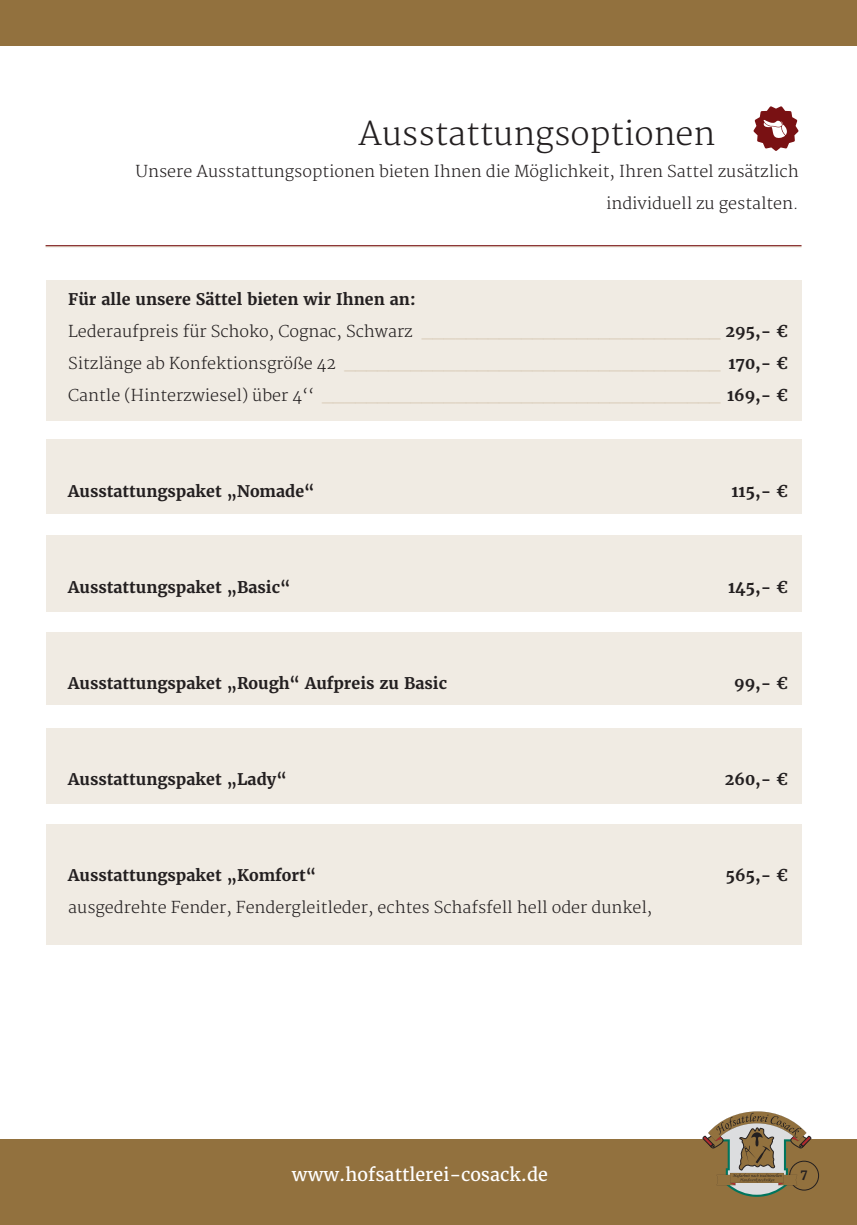
<style>
.page{position:relative;width:857px;height:1225px;background:#fff}
.page>*{position:absolute;margin:0;border:0;box-sizing:border-box;transform-origin:0 0}
.t1{font:300 32px "Merriweather";color:#231f20}
.t2{font:18px "Merriweather";color:#fff}
.H3_Preis-Block{font:700 16px "Merriweather";color:#231f20}
.copy_Preis-Block{font:300 16px "Merriweather";color:#d6c8b3}
.copy{font:300 16px/32px "Merriweather";color:#231f20;text-align:right}
.copy_Preis-Block-2{font:300 16px "Merriweather";color:#231f20}
.H3_Preis-Block-2{font:300 16px "Merriweather";color:#231f20}
.t3{font:700 12px "Merriweather";color:#231f20}
.s1{color:#d6c8b3}
.s2{font-weight:700}
.s3{color:#231f20}
.s4{font-weight:700;color:#231f20}
</style>
<div class="page">
<div style="left:46px;top:280px;width:755px;height:140px;background:#f0ebe3"></div>
<div style="left:46px;top:440px;width:755px;height:74px;background:#f0ebe3"></div>
<div style="left:46px;top:536px;width:755px;height:76px;background:#f0ebe3"></div>
<div style="left:46px;top:728px;width:755px;height:75px;background:#f0ebe3"></div>
<div style="left:46px;top:632px;width:755px;height:72px;background:#f0ebe3"></div>
<div style="left:46px;top:824px;width:755px;height:120px;background:#f0ebe3"></div>
<hr style="left:46px;top:246px;width:755px;height:1px;background:#d6c8b3">
<hr style="left:46px;top:245px;width:755px;height:1px;background:#791113">
<svg style="left:753px;top:106px;width:45px;height:45px"></svg>
<div style="left:0;top:0;width:856px;height:45px;background:#92713e"></div>
<div style="left:0;top:1140px;width:856px;height:85px;background:#92713e"></div>
<div style="left:789px;top:1161px;width:29px;height:29px;border:1px solid #231f20;border-radius:50%"></div>
<div style="left:702px;top:1136px;width:10px;height:10px;border:1px solid #231f20;border-radius:2px"></div>
<div style="left:800px;top:1136px;width:10px;height:10px;border:1px solid #231f20;border-radius:2px"></div>
<svg style="left:706px;top:1111px;width:101px;height:85px"></svg>
<h2 class="t1" style="left:358px;top:115px;width:358px">Ausstattungsoptionen</h2>
<p class="copy" style="left:136px;top:156px;width:664px">Unsere Ausstattungsoptionen bieten Ihnen die Möglichkeit, Ihren Sattel zusätzlich individuell zu gestalten.</p>
<p class="H3_Preis-Block" style="left:68px;top:289px;width:348px">Für alle unsere Sättel bieten wir Ihnen an:</p>
<p class="copy_Preis-Block-2" style="left:68px;top:322px;width:721px">Lederaufpreis für Schoko, Cognac, Schwarz <span class="s1">___________________________</span> <span class="s2">295,- €</span></p>
<p class="copy_Preis-Block" style="left:68px;top:354px;width:721px"><span class="s3">Sitzlänge ab Konfektionsgröße 42</span> __________________________________ <span class="s4">170,- €</span></p>
<p class="copy_Preis-Block" style="left:68px;top:386px;width:721px"><span class="s3">Cantle (Hinterzwiesel) über 4‘‘</span> ____________________________________ <span class="s4">169,- €</span></p>
<p class="H3_Preis-Block" style="left:68px;top:481px;width:248px">Ausstattungspaket „Nomade“</p>
<p class="H3_Preis-Block" style="left:731px;top:481px;width:58px">115,- €</p>
<p class="H3_Preis-Block" style="left:68px;top:577px;width:223px">Ausstattungspaket „Basic“</p>
<p class="H3_Preis-Block" style="left:727px;top:577px;width:62px">145,- €</p>
<p class="H3_Preis-Block" style="left:68px;top:673px;width:380px">Ausstattungspaket „Rough“ Aufpreis zu Basic</p>
<p class="H3_Preis-Block" style="left:734px;top:673px;width:56px">99,- €</p>
<p class="H3_Preis-Block" style="left:68px;top:769px;width:220px">Ausstattungspaket „Lady“</p>
<p class="H3_Preis-Block" style="left:724px;top:769px;width:65px">260,- €</p>
<p class="H3_Preis-Block" style="left:68px;top:865px;width:249px">Ausstattungspaket „Komfort“</p>
<p class="H3_Preis-Block" style="left:725px;top:865px;width:64px">565,- €</p>
<p class="H3_Preis-Block-2" style="left:68px;top:898px;width:585px">ausgedrehte Fender, Fendergleitleder, echtes Schafsfell hell oder dunkel,</p>
<p class="t2" style="left:292px;top:1163px;width:257px">www.hofsattlerei-cosack.de</p>
<p class="t3" style="left:800px;top:1166px;width:9px">7</p>
</div>
